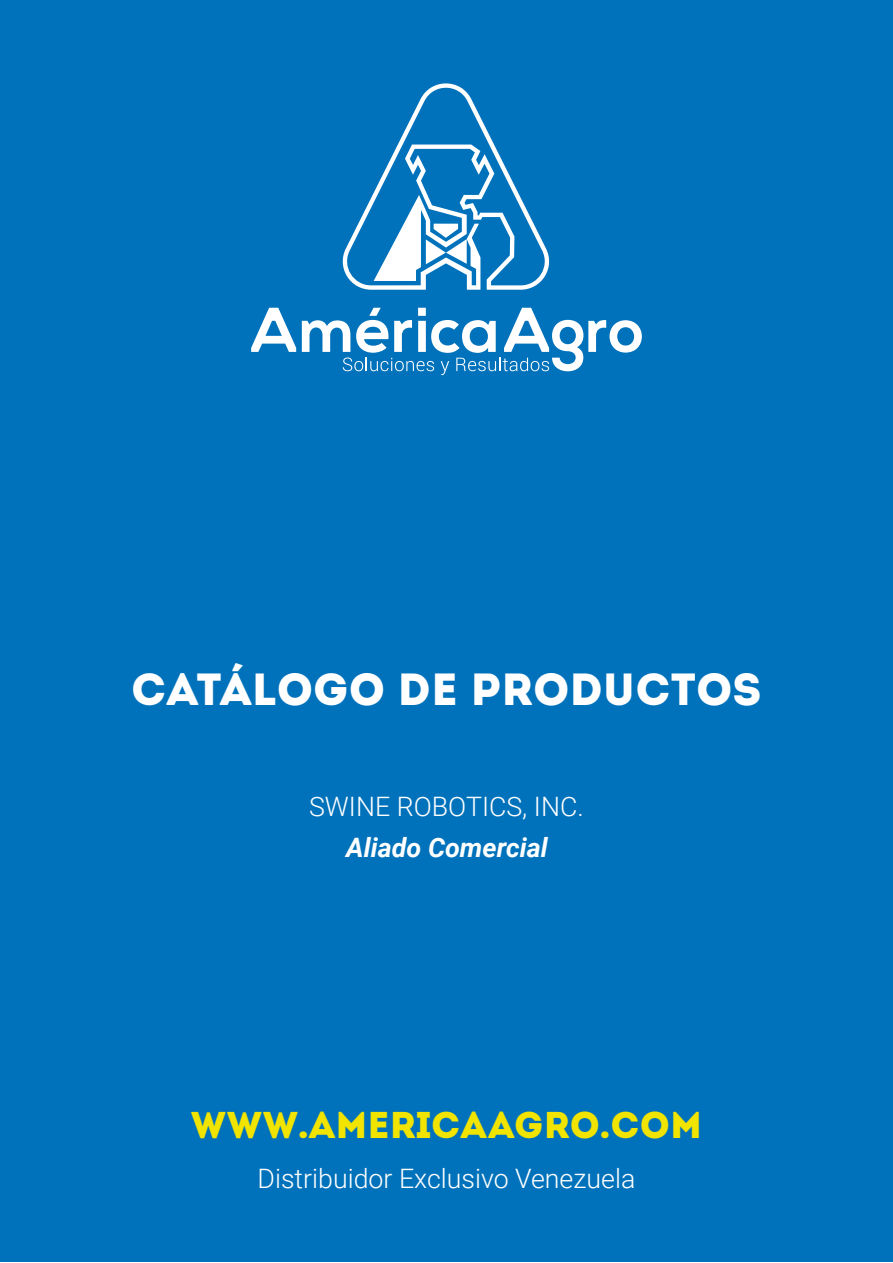
<style>
.page{position:relative;width:893px;height:1263px;background:#fff}
.page>*{position:absolute;margin:0;border:0;box-sizing:border-box;transform-origin:0 0}
.t1{font:45px "Intro";color:#fff}
.t2{font:37.35px "Intro";color:#f1e400}
.t3{font:300 26.7px "Roboto";color:#fff}
.t4{font:italic 700 26.7px "Roboto";color:#fff}
</style>
<div class="page">
<div style="left:0;top:1px;width:893px;height:1261px;background:#0072bb"></div>
<svg style="left:251px;top:308px;width:45px;height:44px"></svg>
<svg style="left:302px;top:308px;width:340px;height:67px"></svg>
<svg style="left:342px;top:83px;width:208px;height:207px"></svg>
<h1 class="t1" style="left:131px;top:662px;width:632px">CATÁLOGO DE PRODUCTOS</h1>
<p class="t3" style="left:309px;top:788px;width:276px">SWINE ROBOTICS, INC.</p>
<p class="t4" style="left:346px;top:829px;width:203px">Aliado Comercial</p>
<h2 class="t2" style="left:191px;top:1102px;width:513px">WWW.AMERICAAGRO.COM</h2>
<p class="t3" style="left:258px;top:1160px;width:379px">Distribuidor Exclusivo Venezuela</p>
</div>
